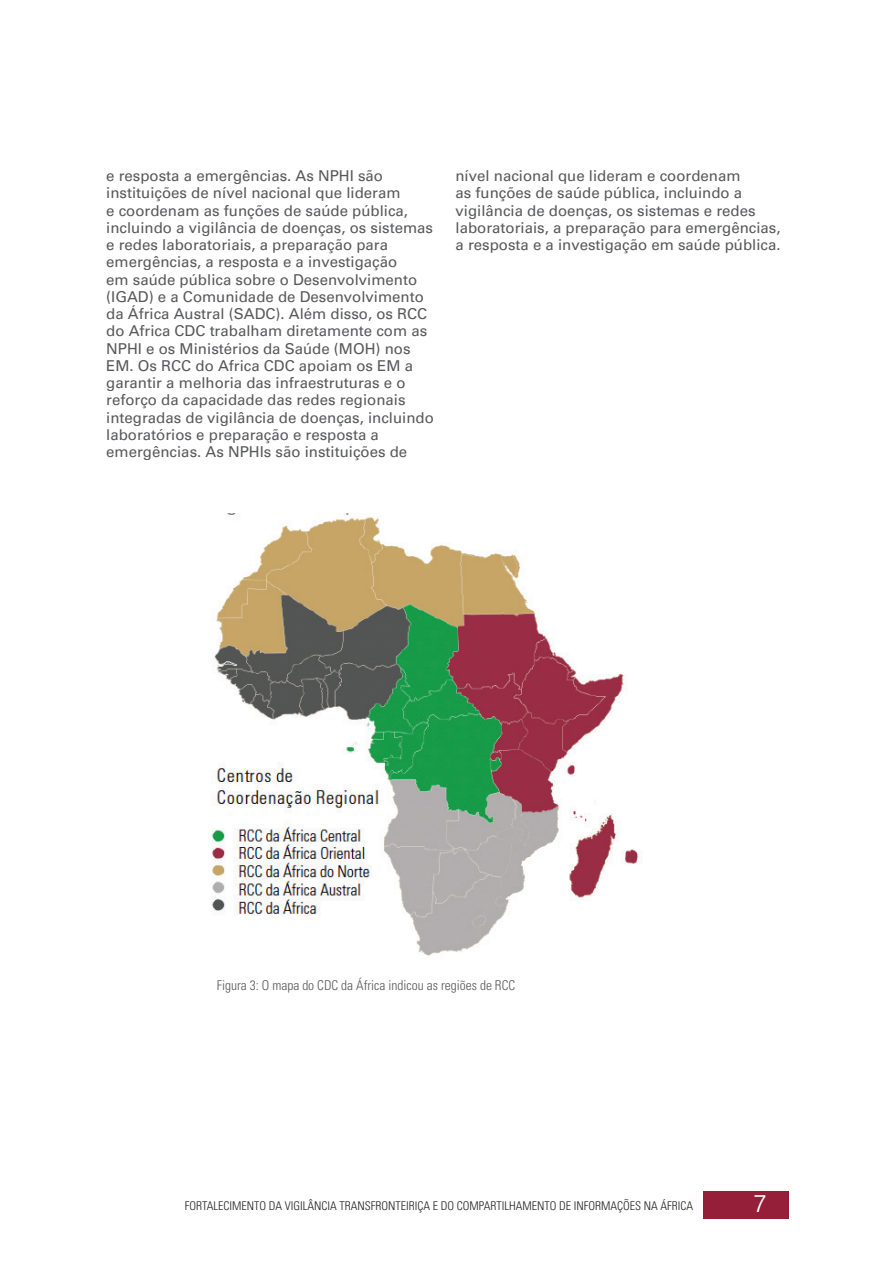
<style>
.page{position:relative;width:893px;height:1263px;background:#fff}
.page>*{position:absolute;margin:0;border:0;box-sizing:border-box;transform-origin:0 0}
.t1{font:300 25.5px "Acumin Pro";color:#fff}
.t2{font:15px/17.2px "Univers";color:#57585a}
.t3{font:300 condensed 13.5px "Univers LT Std";color:#57585a}
.t4{font:300 condensed 12px "Univers";color:#231f20}
</style>
<div class="page">
<div style="left:704px;top:1191px;width:85px;height:27px;background:#951e39"></div>
<img style="left:211px;top:514px;width:429px;height:442px">
<p class="t2" style="left:106px;top:167px;width:329px">e resposta a emergências. As NPHI são instituições de nível nacional que lideram<br>e coordenam as funções de saúde pública, incluindo a vigilância de doenças, os sistemas e redes laboratoriais, a preparação para emergências, a resposta e a investigação<br>em saúde pública sobre o Desenvolvimento (IGAD) e a Comunidade de Desenvolvimento da África Austral (SADC). Além disso, os RCC do Africa CDC trabalham diretamente com as NPHI e os Ministérios da Saúde (MOH) nos EM. Os RCC do Africa CDC apoiam os EM a garantir a melhoria das infraestruturas e o reforço da capacidade das redes regionais integradas de vigilância de doenças, incluindo laboratórios e preparação e resposta a emergências. As NPHIs são instituições de</p>
<p class="t2" style="left:455px;top:167px;width:327px">nível nacional que lideram e coordenam<br>as funções de saúde pública, incluindo a vigilância de doenças, os sistemas e redes laboratoriais, a preparação para emergências, a resposta e a investigação em saúde pública.</p>
<p class="t3" style="left:217px;top:977px;width:300px">Figura 3: O mapa do CDC da África indicou as regiões de RCC</p>
<p class="t4" style="left:185px;top:1198px;width:510px">FORTALECIMENTO DA VIGILÂNCIA TRANSFRONTEIRIÇA E DO COMPARTILHAMENTO DE INFORMAÇÕES NA ÁFRICA</p>
<h1 class="t1" style="left:754px;top:1186px;width:13px">7</h1>
</div>
